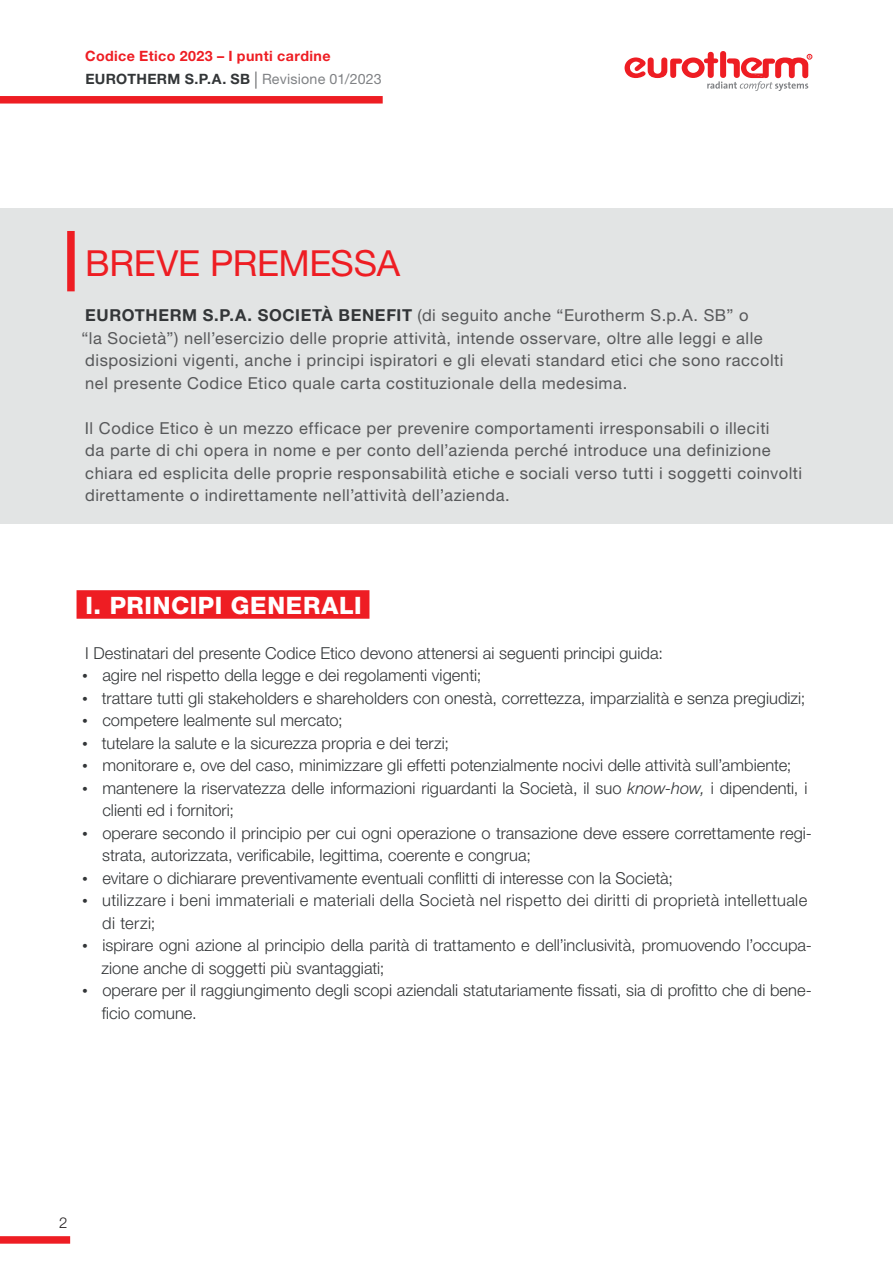
<style>
.page{position:relative;width:893px;height:1263px;background:#fff}
.page>*{position:absolute;margin:0;border:0;box-sizing:border-box;transform-origin:0 0}
.t1{font:36px "Helvetica Neue LT Pro";letter-spacing:-.01em;color:#ee1d23}
.t2{font:800 24px "Helvetica Neue LT Pro";letter-spacing:.025em;color:#fff}
.t3{font:300 16.5px/22.5px "Helvetica Neue LT Pro";color:#333638}
.t4{font:16.5px/22.5px "Helvetica Neue LT Pro";letter-spacing:.03em;color:#57585a}
.t5{font:300 15px "Helvetica Neue LT Pro";color:#231f20}
.t6{font:700 14.25px/22.5px "Helvetica Neue LT Pro";letter-spacing:.025em;color:#ee1d23}
.s1{color:#333638}
.s2{font-weight:300;font-size:17.1px;color:#333638}
.s3{font-weight:400;color:#808285}
.s4{font-weight:700;color:#333638}
.s5{font-style:italic}
</style>
<div class="page">
<div style="left:0;top:96px;width:383px;height:8px;background:#ee1d23"></div>
<div style="left:0;top:1236px;width:70px;height:8px;background:#ee1d23"></div>
<svg style="left:625px;top:51px;width:187px;height:40px"></svg>
<div style="left:0;top:209px;width:893px;height:315px;background:#e2e4e4"></div>
<div style="left:77px;top:590px;width:292px;height:29px;background:#ee1d23"></div>
<div style="left:67px;top:231px;width:8px;height:60px;background:#ee1d23"></div>
<p class="t6" style="left:85px;top:45px;width:298px">Codice Etico 2023 – I punti cardine<br><span class="s1">EUROTHERM S.P.A. SB</span> <span class="s2">|</span> <span class="s3">Revisione 01/2023</span></p>
<h1 class="t1" style="left:85px;top:242px;width:317px">BREVE PREMESSA</h1>
<p class="t4" style="left:81px;top:304px;width:703px"><span class="s4">EUROTHERM S.P.A. SOCIETÀ BENEFIT</span> (di seguito anche “Eurotherm S.p.A. SB” o<br>“la Società”) nell’esercizio delle proprie attività, intende osservare, oltre alle leggi e alle disposizioni vigenti, anche i principi ispiratori e gli elevati standard etici che sono raccolti nel presente Codice Etico quale carta costituzionale della medesima.</p>
<p class="t4" style="left:85px;top:416px;width:719px">Il Codice Etico è un mezzo efficace per prevenire comportamenti irresponsabili o illeciti<br>da parte di chi opera in nome e per conto dell’azienda perché introduce una definizione chiara ed esplicita delle proprie responsabilità etiche e sociali verso tutti i soggetti coinvolti direttamente o indirettamente nell’attività dell’azienda.</p>
<h2 class="t2" style="left:85px;top:591px;width:278px">I. PRINCIPI GENERALI</h2>
<p class="t3" style="left:101px;top:641px;width:712px;text-indent:-16px">I Destinatari del presente Codice Etico devono attenersi ai seguenti principi guida:<br>agire nel rispetto della legge e dei regolamenti vigenti;<br>trattare tutti gli stakeholders e shareholders con onestà, correttezza, imparzialità e senza pregiudizi; competere lealmente sul mercato;<br>tutelare la salute e la sicurezza propria e dei terzi;<br>monitorare e, ove del caso, minimizzare gli effetti potenzialmente nocivi delle attività sull’ambiente; mantenere la riservatezza delle informazioni riguardanti la Società, il suo <span class="s5">know-how,</span> i dipendenti, i clienti ed i fornitori;<br>operare secondo il principio per cui ogni operazione o transazione deve essere correttamente regi&shy;strata, autorizzata, verificabile, legittima, coerente e congrua;<br>evitare o dichiarare preventivamente eventuali conflitti di interesse con la Società;<br>utilizzare i beni immateriali e materiali della Società nel rispetto dei diritti di proprietà intellettuale di terzi;<br>ispirare ogni azione al principio della parità di trattamento e dell’inclusività, promuovendo l’occupa&shy;zione anche di soggetti più svantaggiati;<br>operare per il raggiungimento degli scopi aziendali statutariamente fissati, sia di profitto che di bene&shy;ficio comune.</p>
<p class="t5" style="left:59px;top:1213px;width:10px">2</p>
</div>
